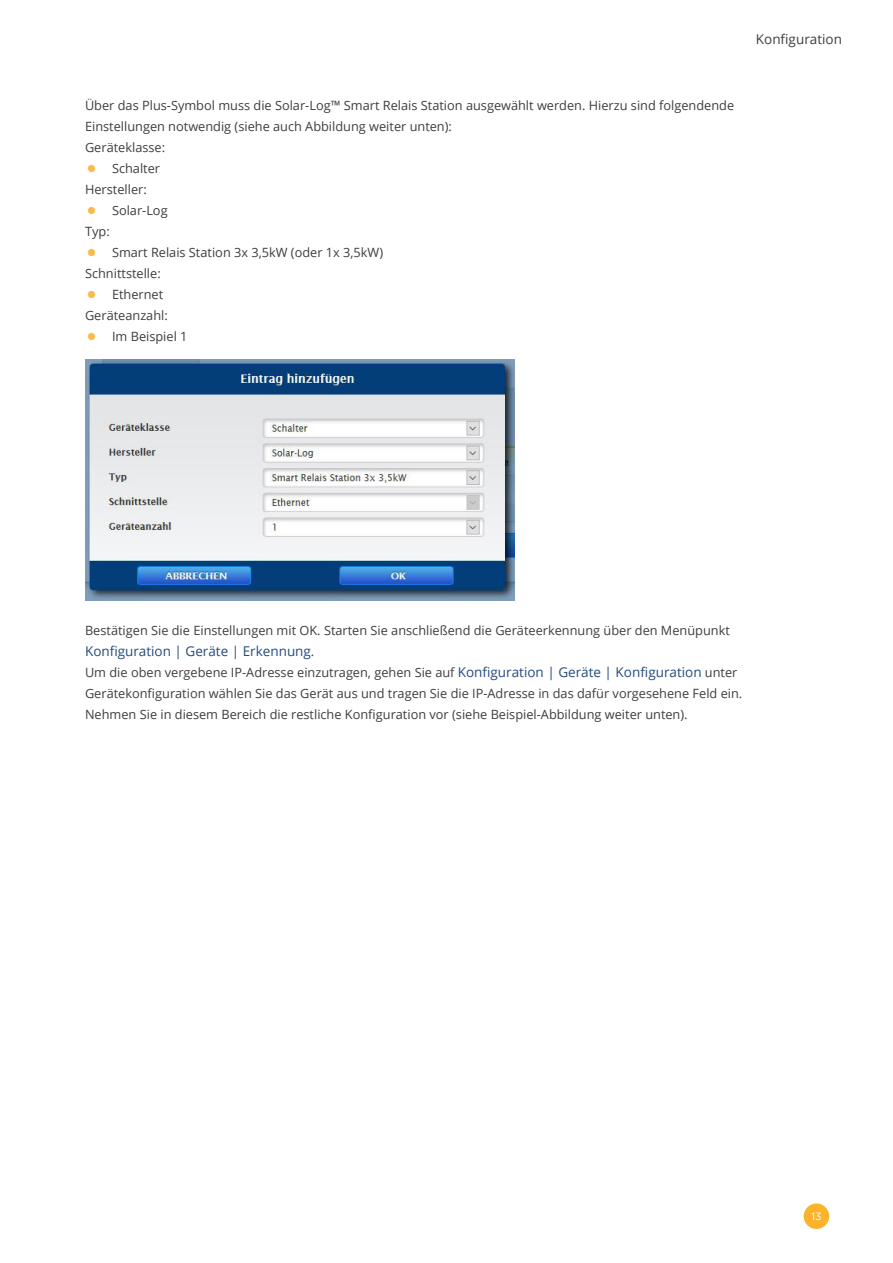
<style>
.page{position:relative;width:893px;height:1263px;background:#fff}
.page>*{position:absolute;margin:0;border:0;box-sizing:border-box;transform-origin:0 0}
.Fließtext{font:13.5px "Open Sans";color:#264a7e}
.t1{font:13.5px "Open Sans";color:#3e3e3f}
.Fließtext-2{font:12.75px/21px "Open Sans";color:#3e3e3f}
.t2{font:10.5px "Gotham";color:#fff}
.s1{font-family:"Gotham";font-size:27px;color:#fdba44}
.s2{font-size:12.75px;color:#3e3e3f}
.s3{font-size:13.5px;color:#264a7e}
</style>
<div class="page">
<div style="left:804px;top:1203px;width:25px;height:26px;background:#fcb32c;border-radius:50%"></div>
<img style="left:85px;top:360px;width:429px;height:240px">
<p class="Fließtext-2" style="left:85px;top:95px;width:651px">Über das Plus-Symbol muss die Solar-Log™ Smart Relais Station ausgewählt werden. Hierzu sind folgendende<br>Einstellungen notwendig (siehe auch Abbildung weiter unten):</p>
<p class="Fließtext-2" style="left:85px;top:137px;width:82px">Geräteklasse:</p>
<p class="Fließtext-2" style="left:85px;top:158px;width:77px"><span class="s1">•</span> Schalter</p>
<p class="Fließtext-2" style="left:85px;top:179px;width:63px">Hersteller:</p>
<p class="Fließtext-2" style="left:85px;top:200px;width:84px"><span class="s1">•</span> Solar-Log</p>
<p class="Fließtext-2" style="left:85px;top:221px;width:26px">Typ:</p>
<p class="Fließtext-2" style="left:85px;top:242px;width:300px"><span class="s1">•</span> Smart Relais Station 3x 3,5kW (oder 1x 3,5kW)</p>
<p class="Fließtext-2" style="left:85px;top:263px;width:77px">Schnittstelle:</p>
<p class="Fließtext-2" style="left:85px;top:284px;width:80px"><span class="s1">•</span> Ethernet</p>
<p class="Fließtext-2" style="left:85px;top:305px;width:84px">Geräteanzahl:</p>
<p class="Fließtext-2" style="left:85px;top:326px;width:104px"><span class="s1">•</span> Im Beispiel 1</p>
<p class="t1" style="left:756px;top:30px;width:88px">Konfiguration</p>
<p class="Fließtext-2" style="left:85px;top:620px;width:646px">Bestätigen Sie die Einstellungen mit OK. Starten Sie anschließend die Geräteerkennung über den Menüpunkt</p>
<p class="Fließtext" style="left:85px;top:642px;width:231px">Konfiguration | Geräte | Erkennung<span class="s2">.</span></p>
<p class="Fließtext-2" style="left:85px;top:662px;width:659px">Um die oben vergebene IP-Adresse einzutragen, gehen Sie auf <span class="s3">Konfiguration | Geräte | Konfiguration</span> unter<br>Gerätekonfiguration wählen Sie das Gerät aus und tragen Sie die IP-Adresse in das dafür vorgesehene Feld ein.</p>
<p class="Fließtext-2" style="left:85px;top:704px;width:604px">Nehmen Sie in diesem Bereich die restliche Konfiguration vor (siehe Beispiel-Abbildung weiter unten).</p>
<p class="t2" style="left:811px;top:1210px;width:12px">13</p>
</div>
